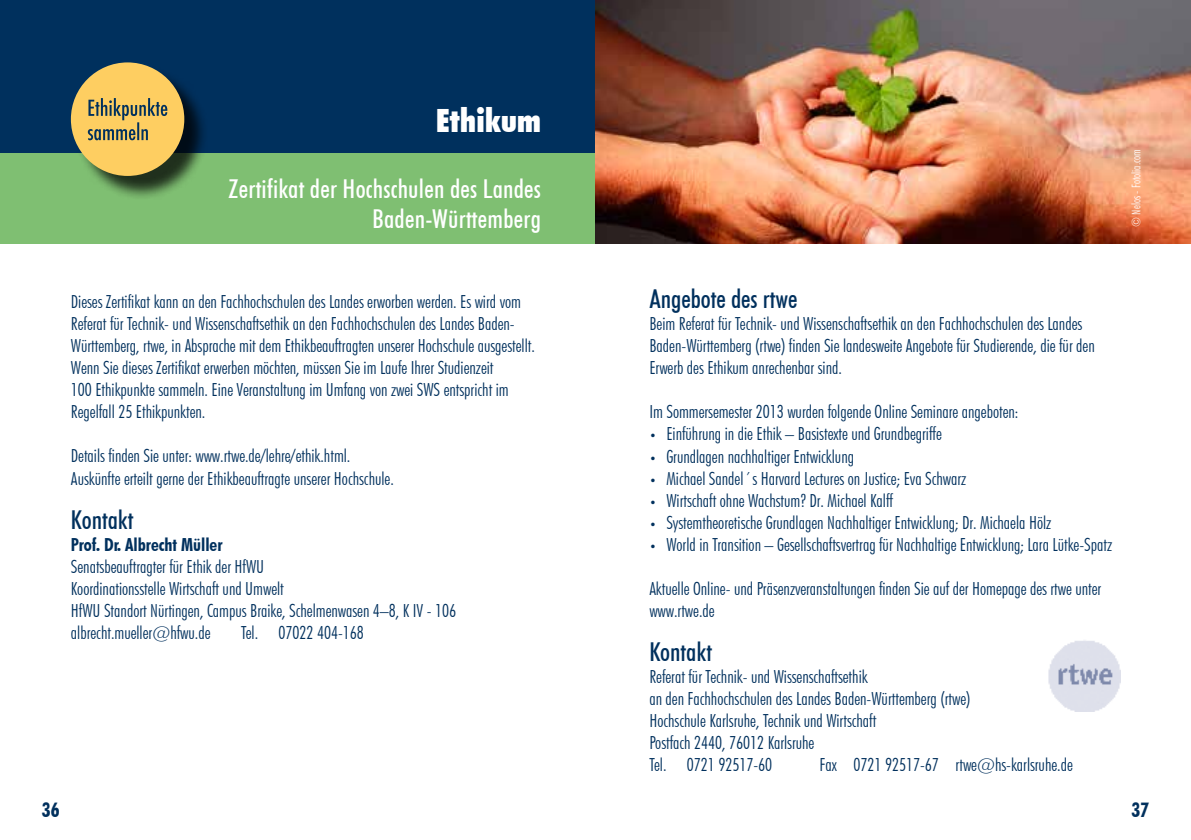
<style>
.page{position:relative;width:1191px;height:840px;background:#fff}
.page>*{position:absolute;margin:0;border:0;box-sizing:border-box;transform-origin:0 0}
.t1{font:900 condensed 32px "Futura BT";letter-spacing:.01em;color:#fff}
.t2{font:500 condensed 26px/30px "Futura BT";letter-spacing:.01em;color:#fff;text-align:right}
.t3{font:500 condensed 26px "Futura BT";color:#00305d}
.t4{font:700 condensed 20px "Futura BT";color:#00305d}
.t5{font:300 condensed 18px/22px "Futura BT";color:#00305d}
.t6{font:700 condensed 18px "Futura BT";color:#00305d}
.t7{font:300 condensed 12px "Futura BT";color:#fff}
.s1{font-size:12px}
</style>
<div class="page">
<div style="left:0;top:0;width:595px;height:153px;background:#00305d"></div>
<div style="left:0;top:153px;width:595px;height:91px;background:#7fbf72"></div>
<div style="left:74px;top:66px;width:135px;height:135px;background:#000;opacity:.75"></div>
<div style="left:71px;top:62px;width:113px;height:114px;background:#fece61;border-radius:50%"></div>
<svg style="left:88px;top:98px;width:79px;height:42px"></svg>
<img style="left:596px;top:0;width:595px;height:243px">
<img style="left:1048px;top:640px;width:72px;height:70px">
<h1 class="t1" style="left:436px;top:101px;width:106px">Ethikum</h1>
<h2 class="t2" style="left:228px;top:174px;width:314px">Zertifikat der Hochschulen des Landes<br>Baden-Württemberg</h2>
<p class="t5" style="left:71px;top:290px;width:465px">Dieses Zertifikat kann an den Fachhochschulen des Landes erworben werden. Es wird vom Referat für Technik- und Wissenschaftsethik an den Fachhochschulen des Landes Baden-Württemberg, rtwe, in Absprache mit dem Ethikbeauftragten unserer Hochschule ausgestellt.<br>Wenn Sie dieses Zertifikat erwerben möchten, müssen Sie im Laufe Ihrer Studienzeit<br>100 Ethikpunkte sammeln. Eine Veranstaltung im Umfang von zwei SWS entspricht im Regelfall 25 Ethikpunkten.</p>
<p class="t5" style="left:71px;top:444px;width:324px">Details finden Sie unter: www.rtwe.de/lehre/ethik.html.<br>Auskünfte erteilt gerne der Ethikbeauftragte unserer Hochschule.</p>
<h2 class="t3" style="left:71px;top:503px;width:64px">Kontakt</h2>
<p class="t6" style="left:71px;top:533px;width:153px">Prof. Dr. Albrecht Müller</p>
<p class="t5" style="left:71px;top:554px;width:387px">Senatsbeauftragter für Ethik der HfWU<br>Koordinationsstelle Wirtschaft und Umwelt<br>HfWU Standort Nürtingen, Campus Braike, Schelmenwasen 4–8, K IV - 106 albrecht.mueller@hfwu.de</p>
<p class="t5" style="left:241px;top:620px;width:124px">Tel. 07022 404-168</p>
<p class="t7" style="left:1129px;top:227px;width:79px;rotate:-90deg">© Nelos - Fotolia.com</p>
<h2 class="t3" style="left:649px;top:283px;width:150px">Angebote des rtwe</h2>
<p class="t5" style="left:649px;top:312px;width:447px">Beim Referat für Technik- und Wissenschaftsethik an den Fachhochschulen des Landes<br>Baden-Württemberg (rtwe) finden Sie landesweite Angebote für Studierende, die für den<br>Erwerb des Ethikum anrechenbar sind.</p>
<p class="t5" style="left:649px;top:400px;width:370px">Im Sommersemester 2013 wurden folgende Online Seminare angeboten:</p>
<p class="t5" style="left:649px;top:422px;width:294px"><span class="s1">•</span> Einführung in die Ethik – Basistexte und Grundbegriffe</p>
<p class="t5" style="left:649px;top:444px;width:206px"><span class="s1">•</span> Grundlagen nachhaltiger Entwicklung</p>
<p class="t5" style="left:649px;top:466px;width:318px"><span class="s1">•</span> Michael Sandel´s Harvard Lectures on Justice; Eva Schwarz</p>
<p class="t5" style="left:649px;top:488px;width:245px"><span class="s1">•</span> Wirtschaft ohne Wachstum? Dr. Michael Kalff</p>
<p class="t5" style="left:649px;top:510px;width:403px"><span class="s1">•</span> Systemtheoretische Grundlagen Nachhaltiger Entwicklung; Dr. Michaela Hölz</p>
<p class="t5" style="left:649px;top:532px;width:464px"><span class="s1">•</span> World in Transition – Gesellschaftsvertrag für Nachhaltige Entwicklung; Lara Lütke-Spatz</p>
<p class="t5" style="left:649px;top:576px;width:453px">Aktuelle Online- und Präsenzveranstaltungen finden Sie auf der Homepage des rtwe unter www.rtwe.de</p>
<h2 class="t3" style="left:649px;top:635px;width:64px">Kontakt</h2>
<p class="t5" style="left:649px;top:664px;width:323px">Referat für Technik- und Wissenschaftsethik<br>an den Fachhochschulen des Landes Baden-Württemberg (rtwe)<br>Hochschule Karlsruhe, Technik und Wirtschaft<br>Postfach 2440, 76012 Karlsruhe<br>Tel. 0721 92517-60</p>
<p class="t5" style="left:819px;top:752px;width:255px">Fax 0721 92517-67 rtwe@hs-karlsruhe.de</p>
<p class="t4" style="left:42px;top:797px;width:19px">36</p>
<p class="t4" style="left:1131px;top:797px;width:19px">37</p>
</div>
